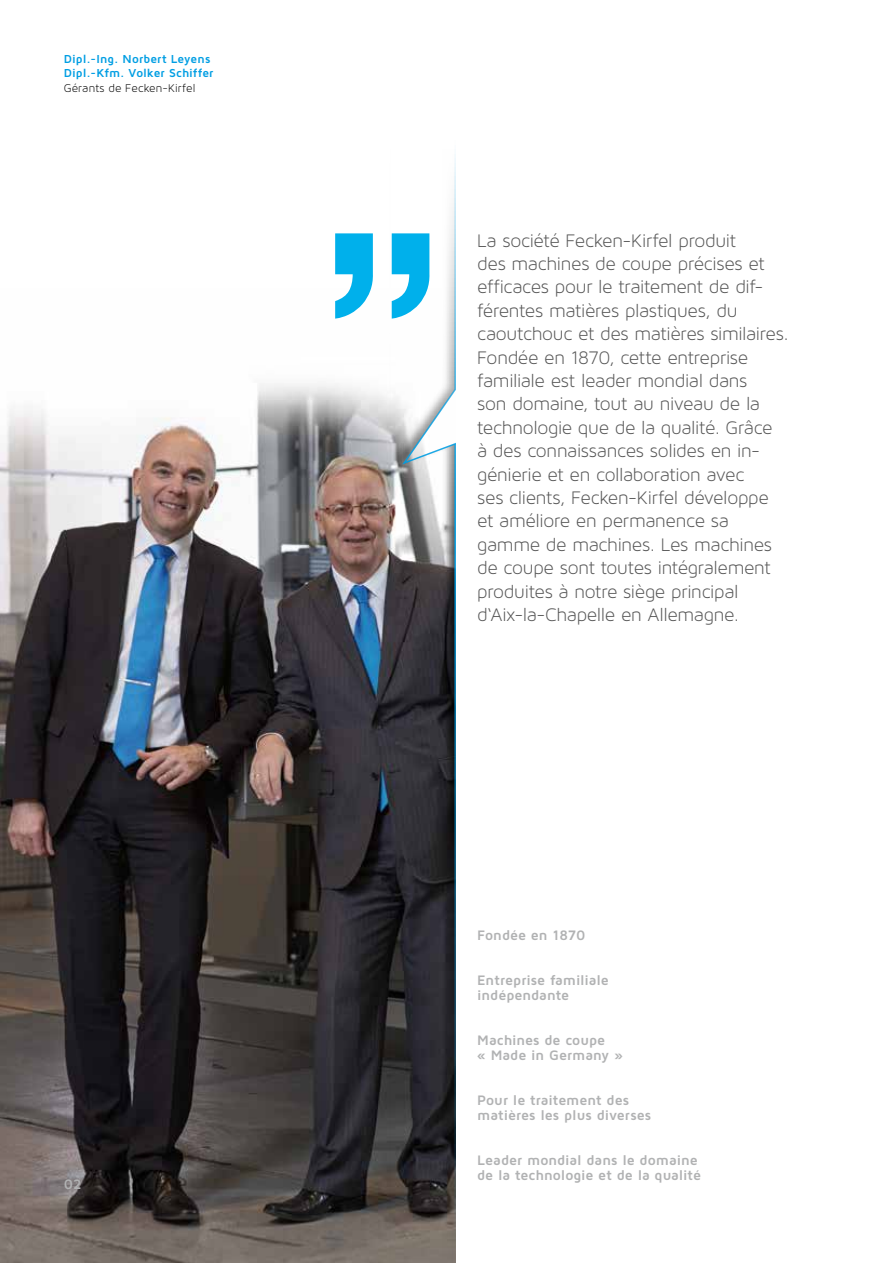
<style>
.page{position:relative;width:893px;height:1263px;background:#fff}
.page>*{position:absolute;margin:0;border:0;box-sizing:border-box;transform-origin:0 0}
.t1{font:19.5px/23.4px "Maven Pro Light 300";letter-spacing:-.02em;color:#565656}
.t2{font:700 14.25px/15px "Maven Pro";color:#b1b2b3}
.t3{font:700 12px/14.4px "Maven Pro";letter-spacing:.005em;color:#009ee3}
.t4{font:12px "Maven Pro Light 300";letter-spacing:.015em;color:#000}
</style>
<div class="page">
<img style="left:0;top:383px;width:401px;height:880px">
<svg style="left:401px;top:154px;width:55px;height:1109px"></svg>
<svg style="left:335px;top:233px;width:95px;height:86px"></svg>
<p class="t3" style="left:64px;top:51px;width:151px">Dipl.-Ing. Norbert Leyens<br>Dipl.-Kfm. Volker Schiffer</p>
<p class="t4" style="left:64px;top:81px;width:133px">Gérants de Fecken-Kirfel</p>
<p class="t2" style="left:64px;top:1176px;width:19px">02</p>
<p class="t1" style="left:477px;top:228px;width:313px">La société Fecken-Kirfel produit<br>des machines de coupe précises et efficaces pour le traitement de dif&shy;férentes matières plastiques, du caoutchouc et des matières similaires.<br>Fondée en 1870, cette entreprise familiale est leader mondial dans<br>son domaine, tout au niveau de la technologie que de la qualité. Grâce<br>à des connaissances solides en in&shy;génierie et en collaboration avec<br>ses clients, Fecken-Kirfel développe et améliore en permanence sa gamme de machines. Les machines de coupe sont toutes intégralement produites à notre siège principal d‘Aix-la-Chapelle en Allemagne.</p>
<p class="t2" style="left:477px;top:927px;width:110px">Fondée en 1870</p>
<p class="t2" style="left:477px;top:972px;width:133px">Entreprise familiale indépendante</p>
<p class="t2" style="left:477px;top:1032px;width:147px">Machines de coupe<br>« Made in Germany »</p>
<p class="t2" style="left:477px;top:1092px;width:176px">Pour le traitement des matières les plus diverses</p>
<p class="t2" style="left:477px;top:1152px;width:225px">Leader mondial dans le domaine de la technologie et de la qualité</p>
</div>
